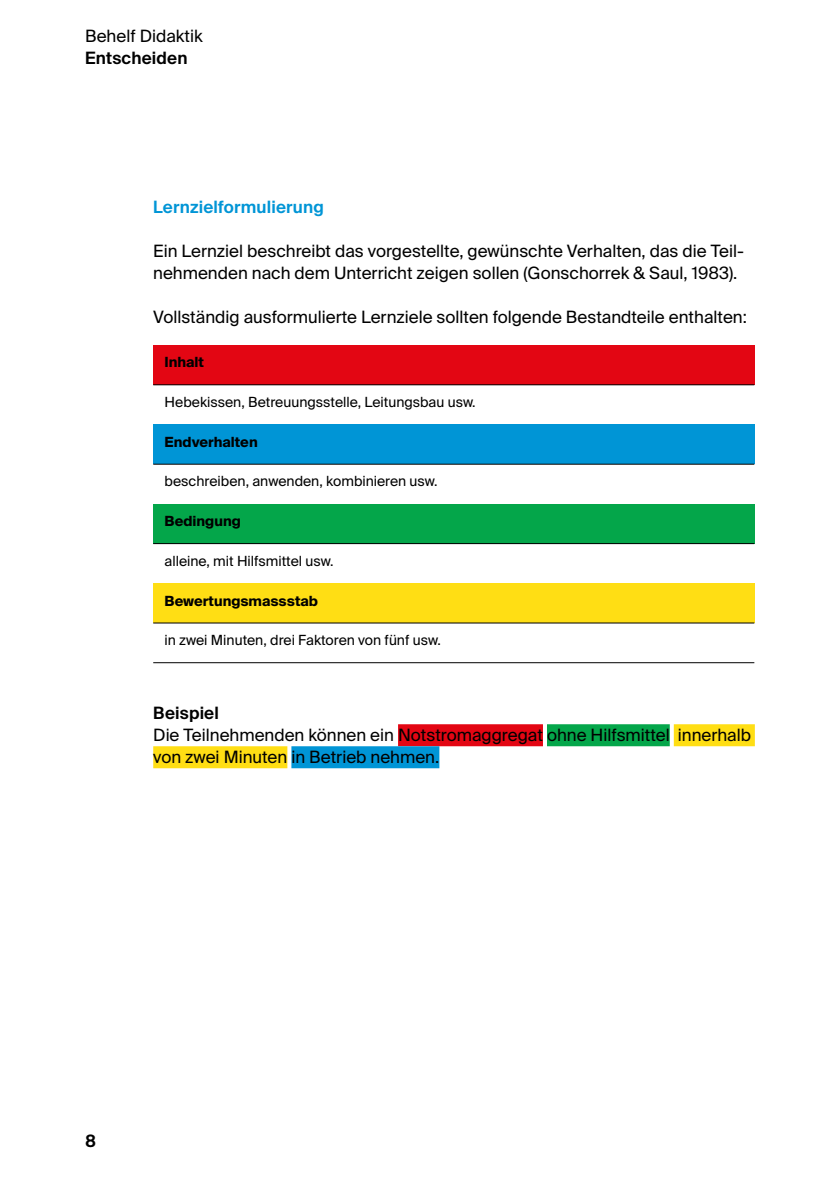
<style>
.page{position:relative;width:840px;height:1191px;background:#fff}
.page>*{position:absolute;margin:0;border:0;box-sizing:border-box;transform-origin:0 0}
.t1{font:17px/22px "Suisse Intl";color:#000}
.t2{font:600 17px "Suisse Intl";letter-spacing:.01em;color:#000}
.t3{font:600 17px "Suisse Intl";letter-spacing:.01em;color:#0095d6}
.t4{font:14px "Suisse Intl";color:#000}
.t5{font:700 14px "Suisse Intl";color:#000}
</style>
<div class="page">
<div style="left:153px;top:345px;width:601px;height:40px;background:#e30613"></div>
<div style="left:153px;top:424px;width:601px;height:40px;background:#0095d6"></div>
<div style="left:153px;top:504px;width:601px;height:39px;background:#04a64a"></div>
<div style="left:153px;top:583px;width:601px;height:40px;background:#ffde14"></div>
<hr style="left:153px;top:464px;width:601px;height:1px;background:#000">
<hr style="left:153px;top:543px;width:601px;height:1px;background:#000">
<hr style="left:153px;top:622px;width:601px;height:1px;background:#000">
<hr style="left:153px;top:384px;width:601px;height:1px;background:#000">
<hr style="left:153px;top:662px;width:601px;height:1px;background:#000">
<div style="left:398px;top:724px;width:144px;height:22px;background:#e30613"></div>
<div style="left:546px;top:724px;width:123px;height:22px;background:#04a64a"></div>
<div style="left:673px;top:724px;width:81px;height:22px;background:#ffde14"></div>
<div style="left:153px;top:746px;width:134px;height:22px;background:#ffde14"></div>
<div style="left:291px;top:746px;width:148px;height:22px;background:#0095d6"></div>
<p class="t1" style="left:85px;top:25px;width:119px">Behelf Didaktik</p>
<p class="t2" style="left:85px;top:48px;width:104px">Entscheiden</p>
<p class="t3" style="left:153px;top:197px;width:172px">Lernzielformulierung</p>
<p class="t1" style="left:153px;top:240px;width:592px">Ein Lernziel beschreibt das vorgestellte, gewünschte Verhalten, das die Teil&shy;nehmenden nach dem Unterricht zeigen sollen (Gonschorrek &amp; Saul, 1983).</p>
<p class="t1" style="left:153px;top:306px;width:594px">Vollständig ausformulierte Lernziele sollten folgende Bestandteile enthalten:</p>
<p class="t5" style="left:164px;top:354px;width:41px">Inhalt</p>
<p class="t4" style="left:164px;top:394px;width:312px">Hebekissen, Betreuungsstelle, Leitungsbau usw.</p>
<p class="t5" style="left:164px;top:434px;width:95px">Endverhalten</p>
<p class="t4" style="left:164px;top:473px;width:274px">beschreiben, anwenden, kombinieren usw.</p>
<p class="t5" style="left:164px;top:513px;width:78px">Bedingung</p>
<p class="t4" style="left:164px;top:553px;width:170px">alleine, mit Hilfsmittel usw.</p>
<p class="t5" style="left:164px;top:592px;width:155px">Bewertungsmassstab</p>
<p class="t4" style="left:164px;top:632px;width:277px">in zwei Minuten, drei Faktoren von fünf usw.</p>
<p class="t2" style="left:153px;top:703px;width:67px">Beispiel</p>
<p class="t1" style="left:153px;top:724px;width:599px">Die Teilnehmenden können ein Notstromaggregat ohne Hilfsmittel innerhalb von zwei Minuten in Betrieb nehmen.</p>
<p class="t2" style="left:85px;top:1131px;width:12px">8</p>
</div>
